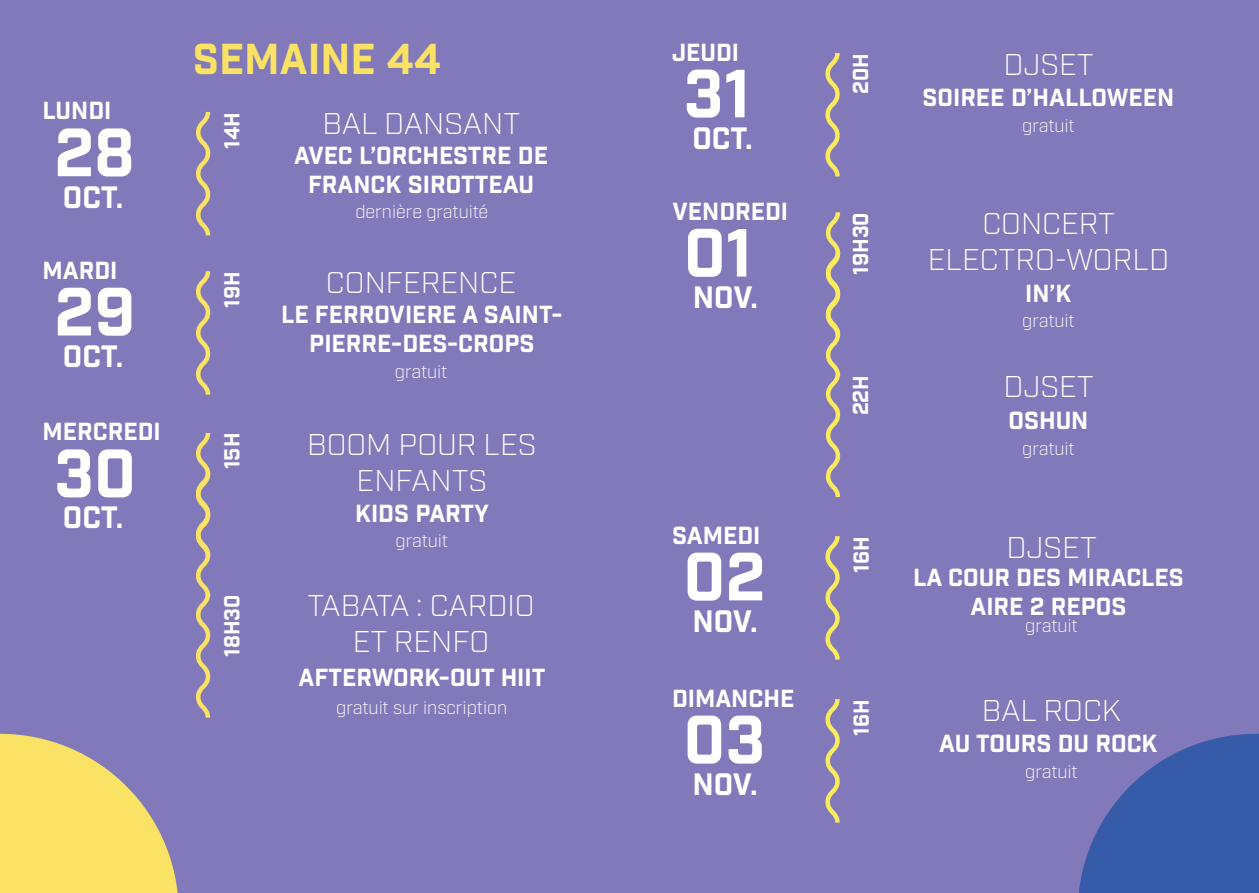
<style>
.page{position:relative;width:1259px;height:893px;background:#8179b9}
.page>*{position:absolute;margin:0;border:0;box-sizing:border-box;transform-origin:0 0}
.t1{font:66px "Industry Inc Base";color:#fff}
.t2{font:42px "Industry Inc Base";color:#fae265}
.t3{font:300 30px/36px "Industry";color:#fff;text-align:center}
.t4{font:30px "Industry Inc Base";letter-spacing:-.005em;color:#fff}
.t5{font:24px/28.8px "Industry Inc Base";color:#fff;text-align:center}
.t6{font:21px "Industry Inc Base";color:#fff}
.t7{font:300 18px "Industry";letter-spacing:-.005em;color:#fff}
</style>
<div class="page">
<svg style="left:0;top:734px;width:178px;height:159px"></svg>
<svg style="left:196px;top:111px;width:15px;height:125px"></svg>
<svg style="left:196px;top:271px;width:15px;height:124px"></svg>
<svg style="left:825px;top:53px;width:15px;height:124px"></svg>
<svg style="left:825px;top:536px;width:15px;height:124px"></svg>
<svg style="left:825px;top:699px;width:15px;height:124px"></svg>
<svg style="left:825px;top:212px;width:16px;height:286px"></svg>
<svg style="left:196px;top:432px;width:15px;height:286px"></svg>
<svg style="left:1078px;top:734px;width:181px;height:159px"></svg>
<p class="t5" style="left:43px;top:98px;width:70px">LUNDI</p>
<p class="t1" style="left:54px;top:113px;width:82px">28</p>
<p class="t4" style="left:63px;top:179px;width:62px">OCT.</p>
<p class="t5" style="left:43px;top:257px;width:76px">MARDI</p>
<p class="t1" style="left:54px;top:272px;width:83px">29</p>
<p class="t4" style="left:63px;top:338px;width:62px">OCT.</p>
<p class="t5" style="left:43px;top:419px;width:120px">MERCREDI</p>
<p class="t1" style="left:54px;top:434px;width:83px">30</p>
<p class="t4" style="left:63px;top:500px;width:62px">OCT.</p>
<p class="t2" style="left:193px;top:34px;width:250px">SEMAINE 44</p>
<p class="t6" style="left:219px;top:149px;width:38px;rotate:-90deg">14H</p>
<p class="t3" style="left:322px;top:106px;width:199px">BAL DANSANT</p>
<p class="t5" style="left:294px;top:142px;width:255px">AVEC L’ORCHESTRE DE<br>FRANCK SIROTTEAU</p>
<p class="t7" style="left:355px;top:201px;width:134px">dernière gratuité</p>
<p class="t6" style="left:219px;top:308px;width:38px;rotate:-90deg">19H</p>
<p class="t3" style="left:326px;top:265px;width:192px">CONFERENCE</p>
<p class="t5" style="left:281px;top:301px;width:283px">LE FERROVIERE A SAINT-<br>PIERRE-DES-CROPS</p>
<p class="t7" style="left:395px;top:360px;width:54px">gratuit</p>
<p class="t6" style="left:219px;top:469px;width:38px;rotate:-90deg">15H</p>
<p class="t3" style="left:307px;top:427px;width:231px">BOOM POUR LES<br>ENFANTS</p>
<p class="t5" style="left:355px;top:500px;width:135px">KIDS PARTY</p>
<p class="t7" style="left:395px;top:530px;width:54px">gratuit</p>
<p class="t6" style="left:219px;top:657px;width:64px;rotate:-90deg">18H30</p>
<p class="t3" style="left:307px;top:588px;width:229px">TABATA : CARDIO<br>ET RENFO</p>
<p class="t5" style="left:298px;top:664px;width:248px">AFTERWORK-OUT HIIT</p>
<p class="t7" style="left:336px;top:697px;width:172px">gratuit sur inscription</p>
<p class="t5" style="left:672px;top:39px;width:69px">JEUDI</p>
<p class="t1" style="left:683px;top:54px;width:69px">31</p>
<p class="t4" style="left:692px;top:120px;width:62px">OCT.</p>
<p class="t5" style="left:672px;top:198px;width:117px">VENDREDI</p>
<p class="t1" style="left:684px;top:213px;width:70px">01</p>
<p class="t4" style="left:693px;top:279px;width:67px">NOV.</p>
<p class="t5" style="left:672px;top:522px;width:90px">SAMEDI</p>
<p class="t1" style="left:683px;top:537px;width:83px">02</p>
<p class="t4" style="left:692px;top:603px;width:67px">NOV.</p>
<p class="t5" style="left:672px;top:685px;width:124px">DIMANCHE</p>
<p class="t1" style="left:683px;top:700px;width:83px">03</p>
<p class="t4" style="left:692px;top:766px;width:67px">NOV.</p>
<p class="t6" style="left:848px;top:94px;width:42px;rotate:-90deg">20H</p>
<p class="t3" style="left:1003px;top:47px;width:92px">DJSET</p>
<p class="t5" style="left:922px;top:84px;width:253px">SOIREE D’HALLOWEEN</p>
<p class="t7" style="left:1022px;top:115px;width:54px">gratuit</p>
<p class="t6" style="left:848px;top:275px;width:64px;rotate:-90deg">19H30</p>
<p class="t3" style="left:982px;top:206px;width:134px">CONCERT</p>
<p class="t3" style="left:928px;top:242px;width:243px">ELECTRO-WORLD</p>
<p class="t5" style="left:1025px;top:280px;width:48px">IN’K</p>
<p class="t7" style="left:1022px;top:310px;width:54px">gratuit</p>
<p class="t6" style="left:848px;top:415px;width:41px;rotate:-90deg">22H</p>
<p class="t3" style="left:1003px;top:369px;width:92px">DJSET</p>
<p class="t5" style="left:1008px;top:407px;width:81px">OSHUN</p>
<p class="t7" style="left:1022px;top:438px;width:54px">gratuit</p>
<p class="t6" style="left:848px;top:572px;width:38px;rotate:-90deg">16H</p>
<p class="t3" style="left:1006px;top:530px;width:92px">DJSET</p>
<p class="t5" style="left:913px;top:564px;width:272px">LA COUR DES MIRACLES</p>
<p class="t5" style="left:970px;top:593px;width:157px">AIRE 2 REPOS</p>
<p class="t7" style="left:1025px;top:615px;width:54px">gratuit</p>
<p class="t6" style="left:848px;top:735px;width:38px;rotate:-90deg">16H</p>
<p class="t3" style="left:982px;top:693px;width:140px">BAL ROCK</p>
<p class="t5" style="left:939px;top:730px;width:220px">AU TOURS DU ROCK</p>
<p class="t7" style="left:1025px;top:761px;width:54px">gratuit</p>
</div>
